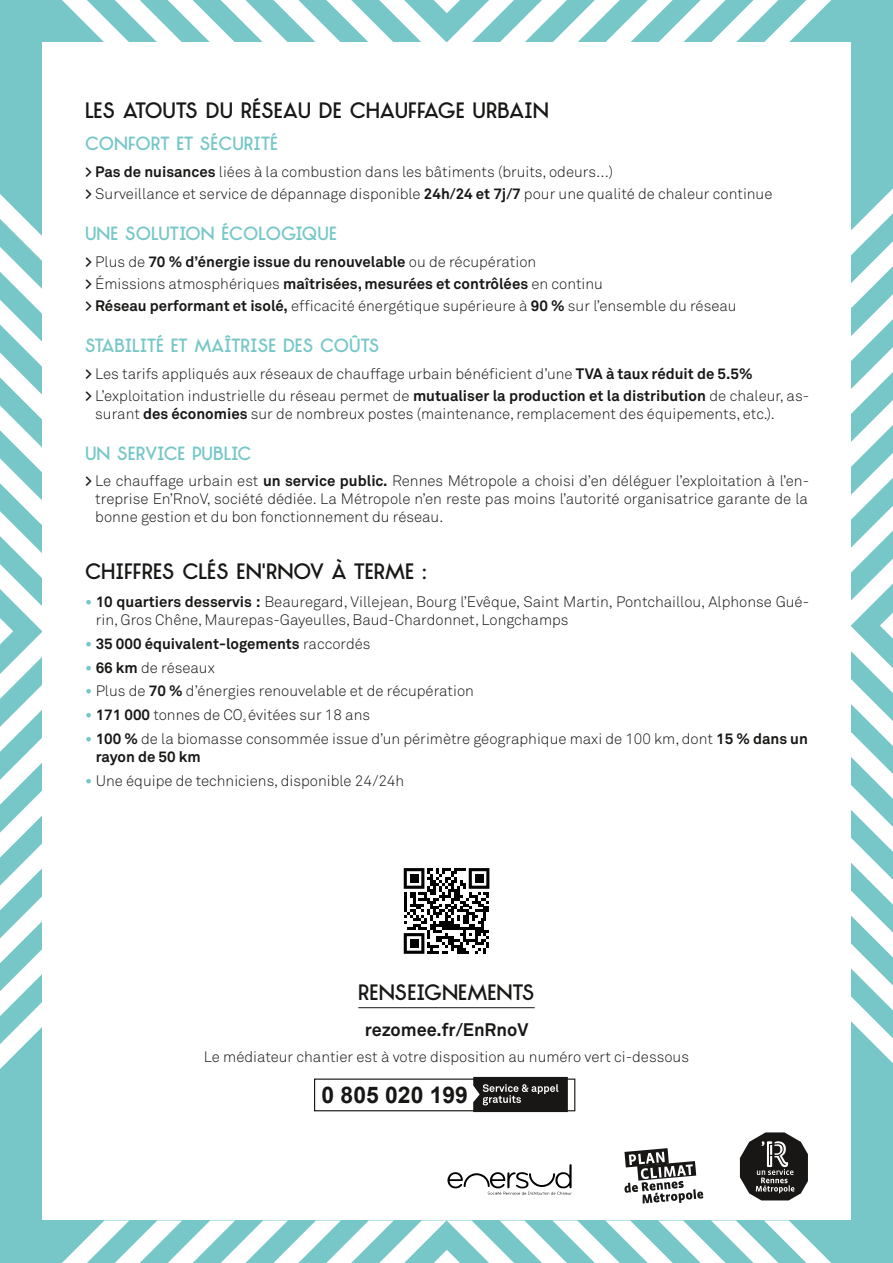
<style>
.page{position:relative;width:893px;height:1263px;background:#77c7c8}
.page>*{position:absolute;margin:0;border:0;box-sizing:border-box;transform-origin:0 0}
.t1{font:700 22.95px "Arial";color:#181716}
.t2{font:700 21px "TJ Evolette A";color:#181716}
.t3{font:700 18px "TJ Evolette A";color:#77c7c8}
.t4{font:700 18px "Akkurat";color:#181716}
.t5{font:300 15px/22.2px "Akkurat";color:#181716}
.t6{font:700 15px "Akkurat";color:#181716}
.s1{font-weight:700}
.s2{font-family:"Akkurat Bold Extra";font-weight:400;font-size:16.5px;color:#77c7c8}
.s3{font-weight:300}
</style>
<div class="page">
<svg style="left:62px;top:0;width:785px;height:43px"></svg>
<svg style="left:62px;top:1220px;width:769px;height:43px"></svg>
<svg style="left:0;top:194px;width:43px;height:891px"></svg>
<svg style="left:851px;top:188px;width:42px;height:875px"></svg>
<div style="left:43px;top:43px;width:808px;height:1177px;background:#fff"></div>
<div style="left:314px;top:1078px;width:261px;height:33px;border:1px solid #181716"></div>
<svg style="left:473px;top:1077px;width:95px;height:35px;background:#343332"></svg>
<svg style="left:447px;top:1164px;width:125px;height:31px"></svg>
<hr style="left:358px;top:1007px;width:177px;height:1px;background:#181716">
<svg style="left:624px;top:1148px;width:79px;height:55px"></svg>
<svg style="left:404px;top:868px;width:85px;height:86px"></svg>
<div style="left:410px;top:874px;width:8px;height:9px;background:#000"></div>
<div style="left:475px;top:874px;width:8px;height:9px;background:#000"></div>
<div style="left:410px;top:939px;width:8px;height:9px;background:#000"></div>
<svg style="left:740px;top:1132px;width:68px;height:68px"></svg>
<h2 class="t2" style="left:85px;top:98px;width:11px">LES</h2>
<h2 class="t2" style="left:123px;top:98px;width:52px">ATOUTS</h2>
<h2 class="t2" style="left:206px;top:98px;width:48px">DU RÉSEAU</h2>
<h2 class="t2" style="left:319px;top:98px;width:61px">DE CHAUFFAGE</h2>
<h2 class="t2" style="left:473px;top:98px;width:51px">URBAIN</h2>
<p class="t3" style="left:85px;top:133px;width:194px">CONFORT ET SÉCURITÉ</p>
<p class="t5" style="left:85px;top:161px;width:689px"><span class="s1">&gt; Pas de nuisances</span> liées à la combustion dans les bâtiments (bruits, odeurs…)<br><span class="s1">&gt;</span> Surveillance et service de dépannage disponible <span class="s1">24h/24 et 7j/7</span> pour une qualité de chaleur continue</p>
<p class="t3" style="left:85px;top:223px;width:253px">UNE SOLUTION ÉCOLOGIQUE</p>
<p class="t5" style="left:85px;top:251px;width:653px"><span class="s1">&gt;</span> Plus de <span class="s1">70 % d’énergie issue du renouvelable</span> ou de récupération<br><span class="s1">&gt;</span> Émissions atmosphériques <span class="s1">maîtrisées, mesurées et contrôlées</span> en continu<br><span class="s1">&gt; Réseau performant et isolé,</span> efficacité énergétique supérieure à <span class="s1">90 %</span> sur l’ensemble du réseau</p>
<p class="t3" style="left:85px;top:335px;width:296px">STABILITÉ ET MAÎTRISE DES COÛTS</p>
<p class="t5" style="left:85px;top:363px;width:726px"><span class="s1">&gt;</span> Les tarifs appliqués aux réseaux de chauffage urbain bénéficient d’une <span class="s1">TVA à taux réduit de 5.5%<br>&gt;</span> L’exploitation industrielle du réseau permet de <span class="s1">mutualiser la production et la distribution</span> de chaleur, as-</p>
<p class="t5" style="left:95px;top:403px;width:681px">surant <span class="s1">des économies</span> sur de nombreux postes (maintenance, remplacement des équipements, etc.).</p>
<p class="t3" style="left:85px;top:443px;width:166px">UN SERVICE PUBLIC</p>
<p class="t5" style="left:95px;top:472px;width:715px;line-height:18px;text-align:justify;text-indent:-10px"><span class="s1">&gt;</span> Le chauffage urbain est <span class="s1">un service public.</span> Rennes Métropole a choisi d’en déléguer l’exploitation à l’en&shy;treprise En’RnoV, société dédiée. La Métropole n’en reste pas moins l’autorité organisatrice garante de la bonne gestion et du bon fonctionnement du réseau.</p>
<h2 class="t2" style="left:85px;top:559px;width:28px">CHIFFRES</h2>
<h2 class="t2" style="left:182px;top:559px;width:28px">CLÉSEN</h2>
<h2 class="t2" style="left:262px;top:559px;width:105px">'RNOV À TERME</h2>
<h2 class="t2" style="left:422px;top:559px;width:6px">:</h2>
<p class="t5" style="left:96px;top:593px;width:715px;line-height:18px;text-indent:-11px"><span class="s2">•</span> <span class="s1">10 quartiers desservis :</span> Beauregard, Villejean, Bourg l’Evêque, Saint Martin, Pontchaillou, Alphonse Gué&shy;rin, Gros Chêne, Maurepas-Gayeulles, Baud-Chardonnet, Longchamps</p>
<p class="t6" style="left:85px;top:634px;width:287px"><span class="s2">•</span> 35 000 équivalent-logements <span class="s3">raccordés</span></p>
<p class="t5" style="left:85px;top:657px;width:131px"><span class="s2">•</span> <span class="s1">66 km</span> de réseaux</p>
<p class="t5" style="left:85px;top:680px;width:390px"><span class="s2">•</span> Plus de <span class="s1">70 %</span> d’énergies renouvelable et de récupération</p>
<p class="t5" style="left:85px;top:704px;width:287px"><span class="s2">•</span> <span class="s1">171 000</span> tonnes de CO<sub>²</sub> évitées sur 18 ans</p>
<p class="t5" style="left:96px;top:730px;width:714px;line-height:18px;text-indent:-11px"><span class="s2">•</span> <span class="s1">100 %</span> de la biomasse consommée issue d’un périmètre géographique maxi de 100 km, dont <span class="s1">15 % dans un rayon de 50 km</span></p>
<p class="t5" style="left:85px;top:770px;width:321px"><span class="s2">•</span> Une équipe de techniciens, disponible 24/24h</p>
<h2 class="t2" style="left:358px;top:980px;width:178px">RENSEIGNEMENTS</h2>
<p class="t4" style="left:365px;top:1018px;width:165px">rezomee.fr/EnRnoV</p>
<p class="t5" style="left:204px;top:1046px;width:487px">Le médiateur chantier est à votre disposition au numéro vert ci-dessous</p>
<h1 class="t1" style="left:322px;top:1080px;width:148px">0 805 020 199</h1>
</div>
